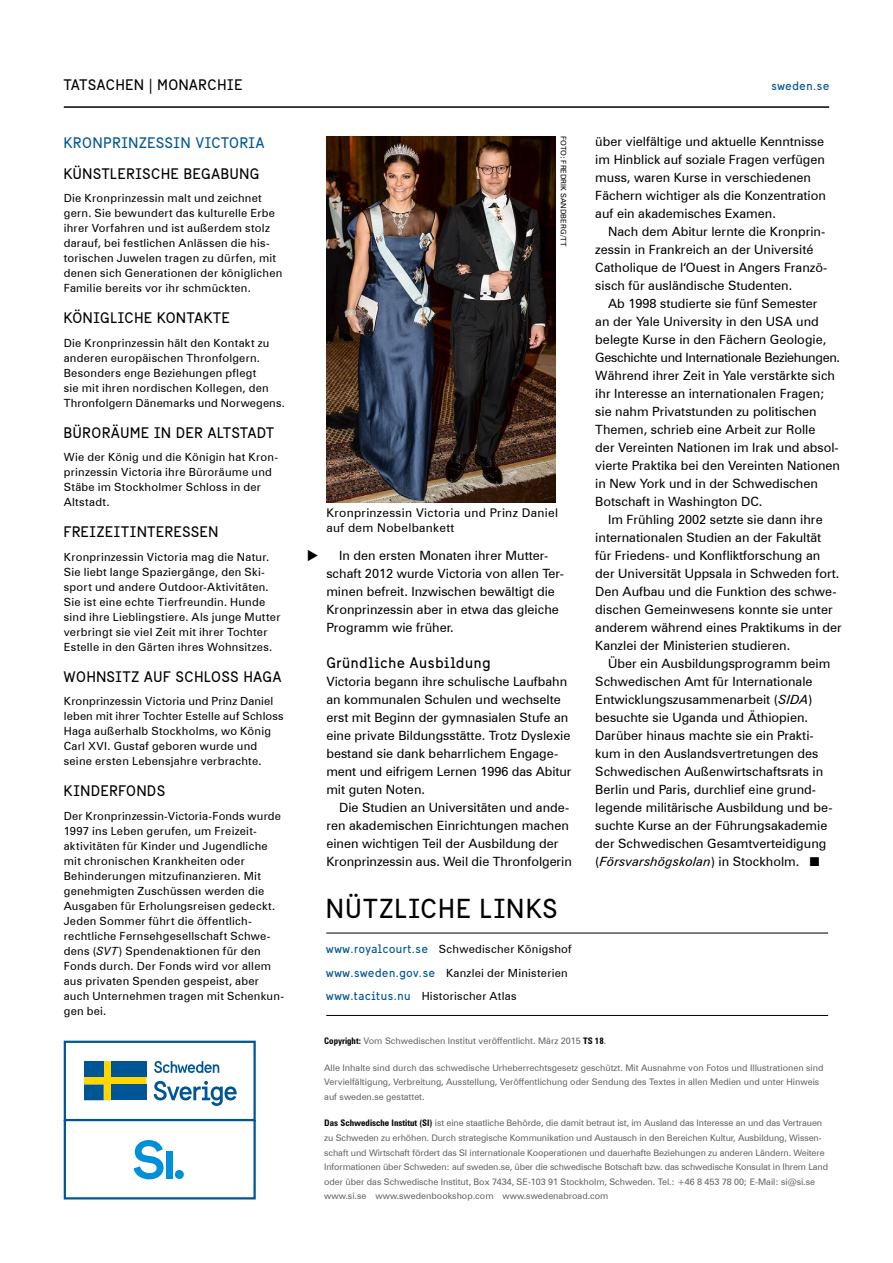
<style>
.page{position:relative;width:893px;height:1263px;background:#fff}
.page>*{position:absolute;margin:0;border:0;box-sizing:border-box;transform-origin:0 0}
.t1{font:27px "Sweden Sans";letter-spacing:.065em;color:#000}
.t2{font:15px "Sweden Sans";letter-spacing:.05em;color:#000}
.t3{font:15px "Sweden Sans";letter-spacing:.05em;color:#005694}
.t4{font:12.75px/18px "Zurich BT";color:#000}
.t5{font:12px/15px "Zurich BT";letter-spacing:.025em;color:#000}
.t6{font:12px "Sweden Sans";letter-spacing:.05em;color:#005694}
.t7{font:11.25px/15px "Zurich BT";letter-spacing:.02em;color:#000}
.t8{font:9px/14.7px "Zurich BT";letter-spacing:-.01em;color:#646363}
.t9{font:7.5px "Zurich BT";color:#000}
.s1{font-style:italic}
.s2{font-family:"Sweden Sans";font-size:12px;color:#005694}
.s3{font-weight:700;font-stretch:condensed;color:#000}
</style>
<div class="page">
<svg style="left:63px;top:1040px;width:193px;height:160px"></svg>
<hr style="left:64px;top:106px;width:765px;height:2px;background:#000">
<hr style="left:326px;top:933px;width:502px;height:1px;background:#000">
<hr style="left:326px;top:1015px;width:502px;height:1px;background:#000">
<img style="left:326px;top:136px;width:230px;height:366px">
<p class="t2" style="left:64px;top:76px;width:180px">TATSACHEN | MONARCHIE</p>
<p class="t3" style="left:64px;top:133px;width:202px">KRONPRINZESSIN VICTORIA</p>
<p class="t2" style="left:64px;top:164px;width:197px">KÜNSTLERISCHE BEGABUNG</p>
<p class="t7" style="left:64px;top:191px;width:220px">Die Kronprinzessin malt und zeichnet gern. Sie bewundert das kulturelle Erbe ihrer Vorfahren und ist außerdem stolz darauf, bei festlichen Anlässen die his&shy;torischen Juwelen tragen zu dürfen, mit denen sich Generationen der königlichen Familie bereits vor ihr schmückten.</p>
<p class="t2" style="left:64px;top:309px;width:167px">KÖNIGLICHE KONTAKTE</p>
<p class="t7" style="left:64px;top:335px;width:223px">Die Kronprinzessin hält den Kontakt zu anderen europäischen Thronfolgern.<br>Besonders enge Beziehungen pflegt<br>sie mit ihren nordischen Kollegen, den Thronfolgern Dänemarks und Norwegens.</p>
<p class="t2" style="left:64px;top:423px;width:212px">BÜRORÄUME IN DER ALTSTADT</p>
<p class="t7" style="left:64px;top:450px;width:216px">Wie der König und die Königin hat Kron&shy;prinzessin Victoria ihre Büroräume und<br>Stäbe im Stockholmer Schloss in der<br>Altstadt.</p>
<p class="t2" style="left:64px;top:523px;width:156px">FREIZEITINTERESSEN</p>
<p class="t7" style="left:64px;top:549px;width:218px">Kronprinzessin Victoria mag die Natur.<br>Sie liebt lange Spaziergänge, den Ski&shy;sport und andere Outdoor-Aktivitäten.<br>Sie ist eine echte Tierfreundin. Hunde sind ihre Lieblingstiere. Als junge Mutter verbringt sie viel Zeit mit ihrer Tochter Estelle in den Gärten ihres Wohnsitzes.</p>
<p class="t2" style="left:64px;top:667px;width:219px">WOHNSITZ AUF SCHLOSS HAGA</p>
<p class="t7" style="left:64px;top:694px;width:222px">Kronprinzessin Victoria und Prinz Daniel leben mit ihrer Tochter Estelle auf Schloss Haga außerhalb Stockholms, wo König Carl XVI. Gustaf geboren wurde und seine ersten Lebensjahre verbrachte.</p>
<p class="t2" style="left:64px;top:782px;width:103px">KINDERFONDS</p>
<p class="t7" style="left:64px;top:808px;width:222px">Der Kronprinzessin-Victoria-Fonds wurde 1997 ins Leben gerufen, um Freizeit&shy;aktivitäten für Kinder und Jugendliche mit chronischen Krankheiten oder Behinderungen mitzufinanzieren. Mit genehmigten Zuschüssen werden die Ausgaben für Erholungsreisen gedeckt.<br>Jeden Sommer führt die öffentlich-- rechtliche Fernsehgesellschaft Schwe&shy;dens (<span class="s1">SVT</span>) Spendenaktionen für den Fonds durch. Der Fonds wird vor allem aus privaten Spenden gespeist, aber auch Unternehmen tragen mit Schenkun&shy;gen bei.</p>
<p class="t9" style="left:568px;top:136px;width:112px;rotate:90deg">FOTO: FREDRIK SANDBERG/TT</p>
<p class="t5" style="left:326px;top:505px;width:233px">Kronprinzessin Victoria und Prinz Daniel auf dem Nobelbankett</p>
<p class="t4" style="left:326px;top:546px;width:239px;text-indent:13px">In den ersten Monaten ihrer Mutter&shy;schaft 2012 wurde Victoria von allen Ter&shy;minen befreit. Inzwischen bewältigt die Kronprinzessin aber in etwa das gleiche Programm wie früher.</p>
<p class="t2" style="left:326px;top:653px;width:166px">Gründliche Ausbildung</p>
<p class="t4" style="left:326px;top:672px;width:247px">Victoria begann ihre schulische Laufbahn an kommunalen Schulen und wechselte erst mit Beginn der gymnasialen Stufe an eine private Bildungsstätte. Trotz Dyslexie bestand sie dank beharrlichem Engage&shy;ment und eifrigem Lernen 1996 das Abitur mit guten Noten.</p>
<p class="t4" style="left:326px;top:798px;width:247px;text-indent:13px">Die Studien an Universitäten und ande&shy;ren akademischen Einrichtungen machen einen wichtigen Teil der Ausbildung der Kronprinzessin aus. Weil die Thronfolgerin</p>
<h1 class="t1" style="left:326px;top:892px;width:233px">NÜTZLICHE LINKS</h1>
<p class="t7" style="left:326px;top:937px;width:247px;line-height:23.5px"><span class="s2">www.royalcourt.se</span> Schwedischer Königshof <span class="s2">www.sweden.gov.se</span> Kanzlei der Ministerien <span class="s2">www.tacitus.nu</span> Historischer Atlas</p>
<p class="t6" style="left:771px;top:78px;width:59px">sweden.se</p>
<p class="t4" style="left:595px;top:132px;width:232px">über vielfältige und aktuelle Kenntnisse im Hinblick auf soziale Fragen verfügen muss, waren Kurse in verschiedenen Fächern wichtiger als die Konzentration auf ein akademisches Examen.</p>
<p class="t4" style="left:595px;top:222px;width:234px;text-indent:13px">Nach dem Abitur lernte die Kronprin&shy;zessin in Frankreich an der Université Catholique de l‘Ouest in Angers Franzö&shy;sisch für ausländische Studenten.</p>
<p class="t4" style="left:595px;top:294px;width:246px;text-indent:13px">Ab 1998 studierte sie fünf Semester<br>an der Yale University in den USA und belegte Kurse in den Fächern Geologie, Geschichte und Internationale Beziehungen.<br>Während ihrer Zeit in Yale verstärkte sich ihr Interesse an internationalen Fragen; sie nahm Privatstunden zu politischen Themen, schrieb eine Arbeit zur Rolle<br>der Vereinten Nationen im Irak und absol&shy;vierte Praktika bei den Vereinten Nationen in New York und in der Schwedischen Botschaft in Washington DC.</p>
<p class="t4" style="left:595px;top:510px;width:248px;text-indent:13px">Im Frühling 2002 setzte sie dann ihre internationalen Studien an der Fakultät<br>für Friedens- und Konfliktforschung an der Universität Uppsala in Schweden fort.<br>Den Aufbau und die Funktion des schwe&shy;dischen Gemeinwesens konnte sie unter anderem während eines Praktikums in der Kanzlei der Ministerien studieren.</p>
<p class="t4" style="left:595px;top:654px;width:239px;text-indent:13px">Über ein Ausbildungsprogramm beim Schwedischen Amt für Internationale Entwicklungszusammenarbeit (<span class="s1">SIDA</span>) besuchte sie Uganda und Äthiopien.<br>Darüber hinaus machte sie ein Prakti&shy;kum in den Auslandsvertretungen des Schwedischen Außenwirtschaftsrats in Berlin und Paris, durchlief eine grund&shy;legende militärische Ausbildung und be&shy;suchte Kurse an der Führungsakademie der Schwedischen Gesamtverteidigung (<span class="s1">Försvarshögskolan</span>) in Stockholm. ■</p>
<p class="t8" style="left:324px;top:1034px;width:284px"><span class="s3">Copyright:</span> Vom Schwedischen Institut veröffentlicht. März 2015 <span class="s3">TS 18</span>.</p>
<p class="t8" style="left:324px;top:1060px;width:501px">Alle Inhalte sind durch das schwedische Urheberrechtsgesetz geschützt. Mit Ausnahme von Fotos und Illustrationen sind<br>Vervielfältigung, Verbreitung, Ausstellung, Veröffentlichung oder Sendung des Textes in allen Medien und unter Hinweis auf sweden.se gestattet.</p>
<p class="t8" style="left:324px;top:1116px;width:505px"><span class="s3">Das Schwedische Institut (SI)</span> ist eine staatliche Behörde, die damit betraut ist, im Ausland das Interesse an und das Vertrauen zu Schweden zu erhöhen. Durch strategische Kommunikation und Austausch in den Bereichen Kultur, Ausbildung, Wissen&shy;schaft und Wirtschaft fördert das SI internationale Kooperationen und dauerhafte Beziehungen zu anderen Ländern. Weitere Informationen über Schweden: auf sweden.se, über die schwedische Botschaft bzw. das schwedische Konsulat in Ihrem Land oder über das Schwedische Institut, Box 7434, SE-103 91 Stockholm, Schweden. Tel.: +46 8 453 78 00; E-Mail: si@si.se www.si.se www.swedenbookshop.com www.swedenabroad.com</p>
</div>
